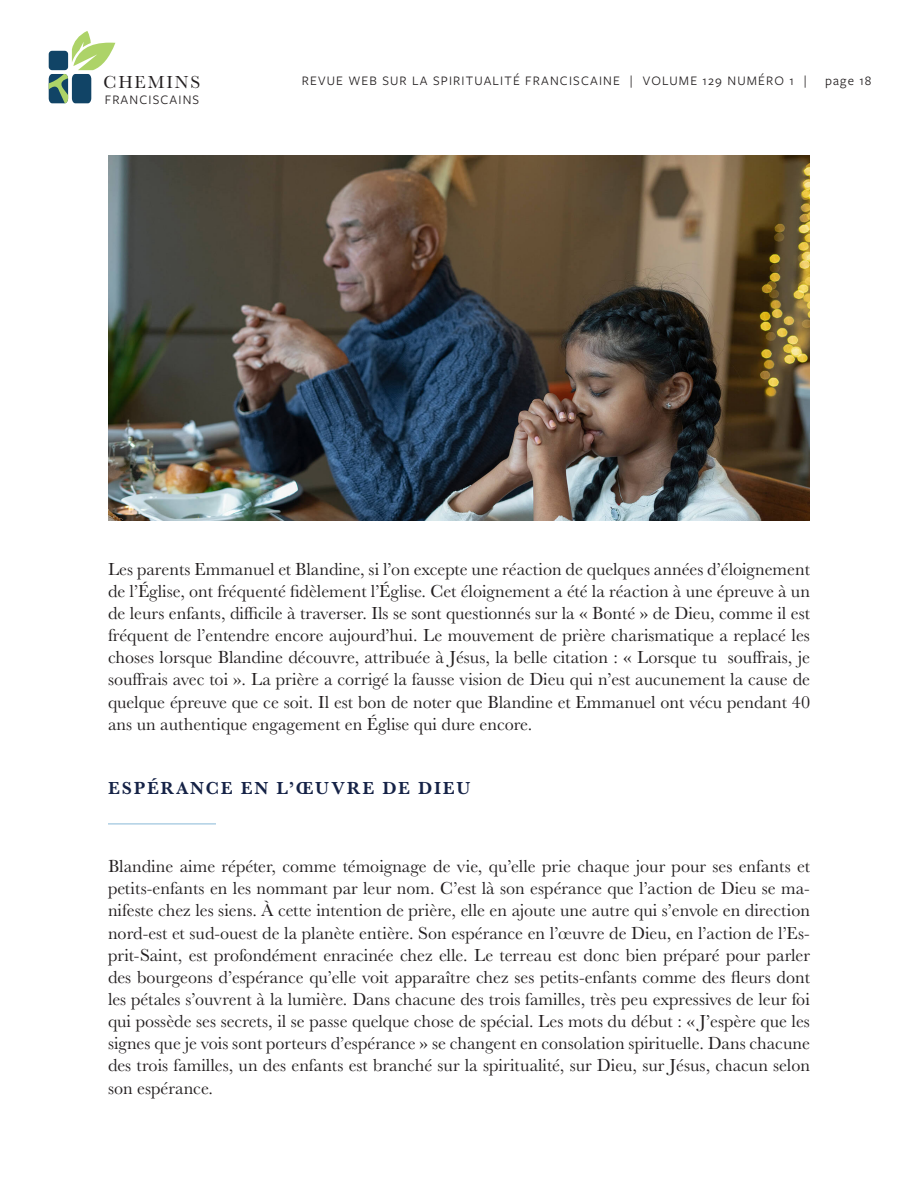
<style>
.page{position:relative;width:918px;height:1188px;background:#fff}
.page>*{position:absolute;margin:0;border:0;box-sizing:border-box;transform-origin:0 0}
.corps{font:18px/22.2px "Baskerville URW";color:#231f20;text-align:justify}
.sous-titre{font:700 18px "Baskerville URW";letter-spacing:.1em;color:#152246}
.corps-2{font:18px "Baskerville URW";letter-spacing:.1em;color:#231f20}
.t1{font:13.5px "Freight Sans Pro";letter-spacing:.085em;color:#231f20}
</style>
<div class="page">
<svg style="left:49px;top:31px;width:66px;height:72px"></svg>
<hr style="left:108px;top:823px;width:108px;height:2px;background:#b0d0e4">
<img style="left:108px;top:155px;width:702px;height:366px">
<p class="corps-2" style="left:104px;top:70px;width:98px">CHEMINS</p>
<p class="t1" style="left:105px;top:90px;width:96px">FRANCISCAINS</p>
<p class="t1" style="left:302px;top:72px;width:507px">REVUE WEB SUR LA SPIRITUALITÉ FRANCISCAINE | VOLUME 129 NUMÉRO 1 |</p>
<p class="t1" style="left:825px;top:72px;width:48px">page 18</p>
<p class="corps" style="left:108px;top:557px;width:704px">Les parents Emmanuel et Blandine, si l’on excepte une réaction de quelques années d’éloignement de l’Église, ont fréquenté fidèlement l’Église. Cet éloignement a été la réaction à une épreuve à un de leurs enfants, difficile à traverser. Ils se sont questionnés sur la « Bonté » de Dieu, comme il est fréquent de l’entendre encore aujourd’hui. Le mouvement de prière charismatique a replacé les choses lorsque Blandine découvre, attribuée à Jésus, la belle citation : « Lorsque tu souffrais, je souffrais avec toi ». La prière a corrigé la fausse vision de Dieu qui n’est aucunement la cause de quelque épreuve que ce soit. Il est bon de noter que Blandine et Emmanuel ont vécu pendant 40 ans un authentique engagement en Église qui dure encore.</p>
<p class="sous-titre" style="left:108px;top:775px;width:364px">ESPÉRANCE EN L’ŒUVRE DE DIEU</p>
<p class="corps" style="left:108px;top:855px;width:704px">Blandine aime répéter, comme témoignage de vie, qu’elle prie chaque jour pour ses enfants et petits-enfants en les nommant par leur nom. C’est là son espérance que l’action de Dieu se ma&shy;nifeste chez les siens. À cette intention de prière, elle en ajoute une autre qui s’envole en direction nord-est et sud-ouest de la planète entière. Son espérance en l’œuvre de Dieu, en l’action de l’Es&shy;prit-Saint, est profondément enracinée chez elle. Le terreau est donc bien préparé pour parler des bourgeons d’espérance qu’elle voit apparaître chez ses petits-enfants comme des fleurs dont les pétales s’ouvrent à la lumière. Dans chacune des trois familles, très peu expressives de leur foi qui possède ses secrets, il se passe quelque chose de spécial. Les mots du début : « J’espère que les signes que je vois sont porteurs d’espérance » se changent en consolation spirituelle. Dans chacune des trois familles, un des enfants est branché sur la spiritualité, sur Dieu, sur Jésus, chacun selon son espérance.</p>
</div>
